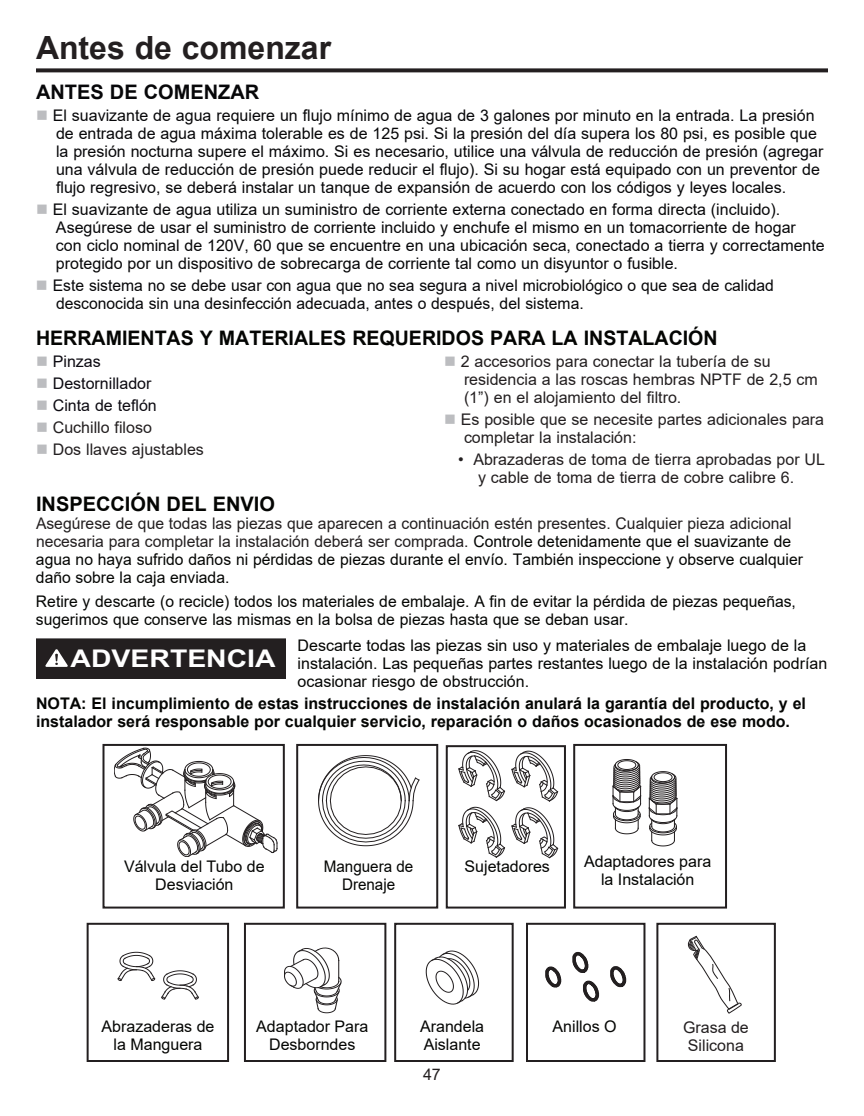
<style>
.page{position:relative;width:864px;height:1116px;background:#fff}
.page>*{position:absolute;margin:0;border:0;box-sizing:border-box;transform-origin:0 0}
.t1{font:700 32px "Arial";color:#231f20}
.t2{font:700 24.4px "Arial";color:#fff;scale:1.16 1}
.t3{font:700 20px "Arial";color:#040503}
.t4{font:700 20px "Arial";color:#070709}
.t5{font:16px/18px "Arial";color:#070709}
.t6{font:16px/18px "Arial";color:#040503;text-align:center}
.t7{font:16px/18px "Arial";color:#231f20}
.t8{font:700 16px/18px "Arial";color:#040503}
.t9{font:16px/22px "Arial";color:#0c0a11}
.t10{font:16px/18px "Arial";color:#040503;text-align:center;scale:.95 1}
.s1{color:#231f20}
</style>
<div class="page">
<svg style="left:102px;top:743px;width:625px;height:166px"></svg>
<div style="left:36px;top:639px;width:249px;height:40px;background:#231f20"></div>
<svg style="left:45px;top:649px;width:23px;height:18px"></svg>
<svg style="left:86px;top:922px;width:690px;height:140px"></svg>
<svg style="left:36px;top:68px;width:792px;height:4px;background:#383536"></svg>
<h1 class="t1" style="left:36px;top:30px;width:297px">Antes de comenzar</h1>
<p class="t4" style="left:36px;top:80px;width:225px">ANTES DE COMENZAR</p>
<p class="t5" style="left:53px;top:106px;width:772px">El suavizante de agua requiere un flujo mínimo de agua de 3 galones por minuto en la entrada. La presión de entrada de agua máxima tolerable es de 125 psi. Si la presión del día supera los 80 psi, es posible que la presión nocturna supere el máximo. Si es necesario, utilice una válvula de reducción de presión (agregar una válvula de reducción de presión puede reducir el flujo). Si su hogar está equipado con un preventor de flujo regresivo, se deberá instalar un tanque de expansión de acuerdo con los códigos y leyes locales.</p>
<p class="t5" style="left:53px;top:200px;width:774px">El suavizante de agua utiliza un suministro de corriente externa conectado en forma directa (incluido).<br>Asegúrese de usar el suministro de corriente incluido y enchufe el mismo en un tomacorriente de hogar<br>con ciclo nominal de 120V, 60 que se encuentre en una ubicación seca, conectado a tierra y correctamente protegido por un dispositivo de sobrecarga de corriente tal como un disyuntor o fusible.</p>
<p class="t5" style="left:53px;top:276px;width:723px">Este sistema no se debe usar con agua que no sea segura a nivel microbiológico o que sea de calidad desconocida sin una desinfección adecuada, antes o después, del sistema.</p>
<p class="t3" style="left:36px;top:327px;width:683px">HERRAMIENTAS Y MATERIALES REQUERIDOS PARA LA INSTALACIÓN</p>
<p class="t9" style="left:53px;top:350px;width:106px">Pinzas<br>Destornillador<br>Cinta de teflón</p>
<p class="t7" style="left:53px;top:416px;width:153px;line-height:22px">Cuchillo filoso<br>Dos llaves ajustables</p>
<p class="t7" style="left:461px;top:352px;width:359px">2 accesorios para conectar la tubería de su residencia a las roscas hembras NPTF de 2,5 cm (1”) en el alojamiento del filtro.</p>
<p class="t7" style="left:461px;top:410px;width:365px">Es posible que se necesite partes adicionales para completar la instalación:</p>
<p class="t7" style="left:478px;top:450px;width:349px;text-indent:-20px">• Abrazaderas de toma de tierra aprobadas por UL y cable de toma de tierra de cobre calibre 6.</p>
<p class="t3" style="left:36px;top:493px;width:240px">INSPECCIÓN DEL ENVIO</p>
<p class="t6" style="left:36px;top:515px;width:768px;text-align:left"><span class="s1">Asegúrese de que todas las piezas que aparecen a continuación estén presentes. Cualquier pieza adicional necesaria para completar la instalación deberá ser comprada.</span> Controle detenidamente que el suavizante de agua no haya sufrido daños ni pérdidas de piezas durante el envío. También inspeccione y observe cualquier daño sobre la caja enviada.</p>
<p class="t6" style="left:36px;top:593px;width:761px;text-align:left">Retire y descarte (o recicle) todos los materiales de embalaje. A fin de evitar la pérdida de piezas pequeñas, sugerimos que conserve las mismas en la bolsa de piezas hasta que se deban usar.</p>
<h2 class="t2" style="left:71px;top:644px;width:178px">ADVERTENCIA</h2>
<p class="t6" style="left:298px;top:636px;width:531px;text-align:left">Descarte todas las piezas sin uso y materiales de embalaje luego de la instalación. Las pequeñas partes restantes luego de la instalación podrían ocasionar riesgo de obstrucción.</p>
<p class="t8" style="left:36px;top:694px;width:772px">NOTA: El incumplimiento de estas instrucciones de instalación anulará la garantía del producto, y el instalador será responsable por cualquier servicio, reparación o daños ocasionados de ese modo.</p>
<p class="t6" style="left:124px;top:857px;width:142px">Válvula del Tubo de<br>Desviación</p>
<p class="t10" style="left:324px;top:858px;width:96px">Manguera de<br>Drenaje</p>
<p class="t6" style="left:465px;top:857px;width:87px">Sujetadores</p>
<p class="t6" style="left:584px;top:853px;width:129px">Adaptadores para la Instalación</p>
<p class="t6" style="left:102px;top:1018px;width:114px">Abrazaderas de la Manguera</p>
<p class="t6" style="left:256px;top:1018px;width:114px">Adaptador Para<br>Desborndes</p>
<p class="t6" style="left:420px;top:1018px;width:66px;text-align:left">Arandela<br>Aislante</p>
<p class="t6" style="left:553px;top:1018px;width:66px">Anillos O</p>
<p class="t7" style="left:683px;top:1019px;width:67px;text-align:center">Grasa de<br>Silicona</p>
<p class="t7" style="left:423px;top:1065px;width:19px">47</p>
</div>
